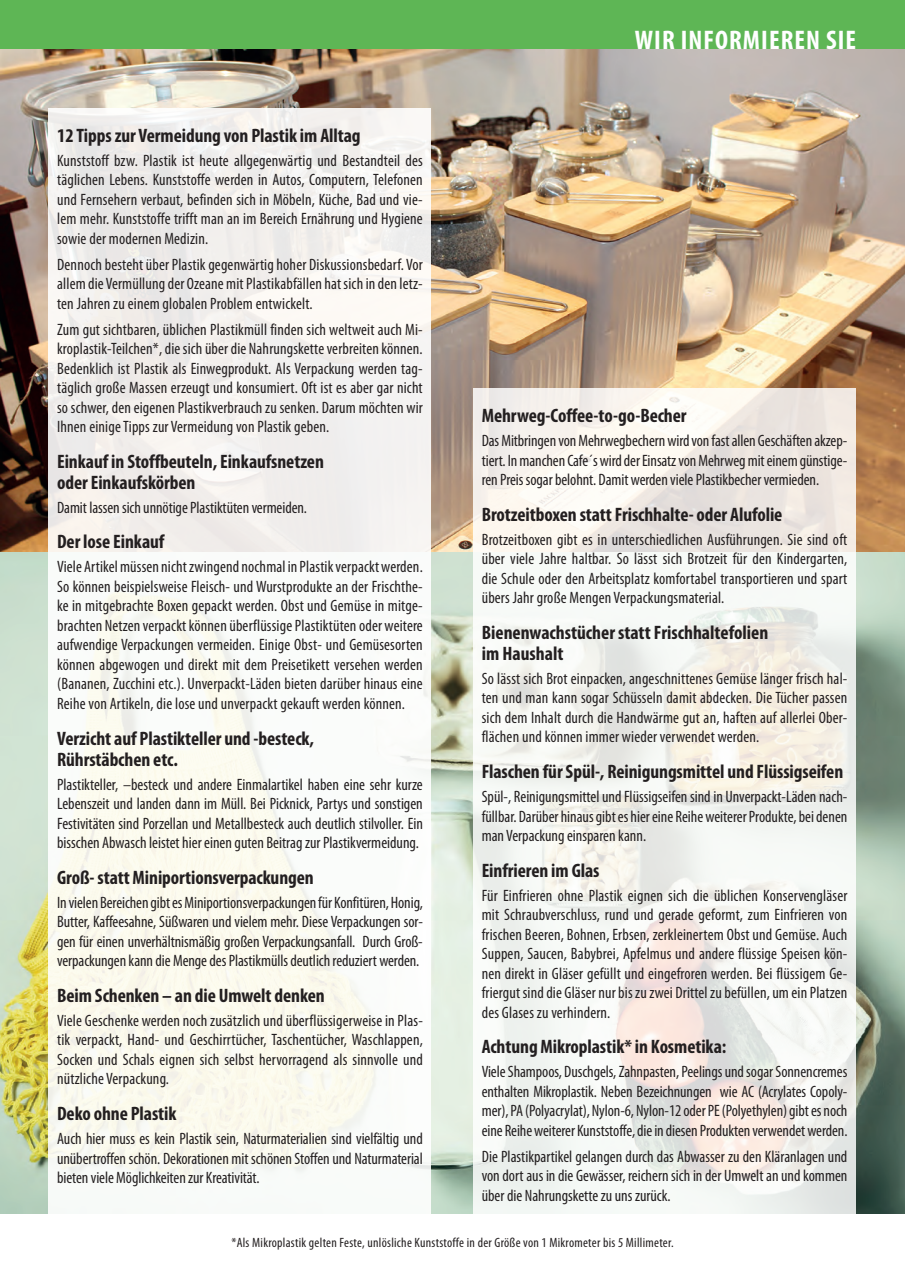
<style>
.page{position:relative;width:905px;height:1275px;background:#fff}
.page>*{position:absolute;margin:0;border:0;box-sizing:border-box;transform-origin:0 0}
.t1{font:700 condensed 27px "Myriad Pro";letter-spacing:.04em;color:#fff}
.t2{font:700 condensed 19.5px/21px "Myriad Pro";letter-spacing:-.005em;color:#231f20}
.t3{font:condensed 16.5px/19.5px "Myriad Pro";color:#231f20;text-align:justify}
.t4{font:condensed 13.5px "Myriad Pro";letter-spacing:.02em;color:#231f20}
</style>
<div class="page">
<img style="left:0;top:49px;width:905px;height:1165px">
<div style="left:0;top:0;width:905px;height:49px;background:#5eb655"></div>
<div style="left:49px;top:108px;width:382px;height:1167px;background:linear-gradient(to bottom,#f1efed,#fefef7)"></div>
<svg style="left:473px;top:388px;width:383px;height:826px"></svg>
<h1 class="t1" style="left:635px;top:23px;width:223px">WIR INFORMIEREN SIE</h1>
<p class="t2" style="left:57px;top:124px;width:305px">12 Tipps zur Vermeidung von Plastik im Alltag</p>
<p class="t3" style="left:57px;top:150px;width:367px">Kunststoff bzw. Plastik ist heute allgegenwärtig und Bestandteil des täglichen Lebens. Kunststoffe werden in Autos, Computern, Telefonen und Fernsehern verbaut, befinden sich in Möbeln, Küche, Bad und vie&shy;lem mehr. Kunststoffe trifft man an im Bereich Ernährung und Hygiene sowie der modernen Medizin.</p>
<p class="t3" style="left:57px;top:254px;width:367px">Dennoch besteht über Plastik gegenwärtig hoher Diskussionsbedarf. Vor allem die Vermüllung der Ozeane mit Plastikabfällen hat sich in den letz&shy;ten Jahren zu einem globalen Problem entwickelt.</p>
<p class="t3" style="left:57px;top:319px;width:367px">Zum gut sichtbaren, üblichen Plastikmüll finden sich weltweit auch Mi&shy;kroplastik-Teilchen*, die sich über die Nahrungskette verbreiten können.<br>Bedenklich ist Plastik als Einwegprodukt. Als Verpackung werden tag&shy;täglich große Massen erzeugt und konsumiert. Oft ist es aber gar nicht so schwer, den eigenen Plastikverbrauch zu senken. Darum möchten wir Ihnen einige Tipps zur Vermeidung von Plastik geben.</p>
<p class="t2" style="left:57px;top:450px;width:268px">Einkauf in Stoffbeuteln, Einkaufsnetzen oder Einkaufskörben</p>
<p class="t3" style="left:57px;top:497px;width:251px">Damit lassen sich unnötige Plastiktüten vermeiden.</p>
<p class="t2" style="left:57px;top:531px;width:109px">Der lose Einkauf</p>
<p class="t3" style="left:57px;top:557px;width:367px">Viele Artikel müssen nicht zwingend nochmal in Plastik verpackt werden.<br>So können beispielsweise Fleisch- und Wurstprodukte an der Frischthe&shy;ke in mitgebrachte Boxen gepackt werden. Obst und Gemüse in mitge&shy;brachten Netzen verpackt können überflüssige Plastiktüten oder weitere aufwendige Verpackungen vermeiden. Einige Obst- und Gemüsesorten können abgewogen und direkt mit dem Preisetikett versehen werden (Bananen, Zucchini etc.). Unverpackt-Läden bieten darüber hinaus eine Reihe von Artikeln, die lose und unverpackt gekauft werden können.</p>
<p class="t2" style="left:57px;top:727px;width:258px">Verzicht auf Plastikteller und -besteck,<br>Rührstäbchen etc.</p>
<p class="t3" style="left:57px;top:774px;width:367px">Plastikteller, –besteck und andere Einmalartikel haben eine sehr kurze Lebenszeit und landen dann im Müll. Bei Picknick, Partys und sonstigen Festivitäten sind Porzellan und Metallbesteck auch deutlich stilvoller. Ein bisschen Abwasch leistet hier einen guten Beitrag zur Plastikvermeidung.</p>
<p class="t2" style="left:57px;top:866px;width:258px">Groß- statt Miniportionsverpackungen</p>
<p class="t3" style="left:57px;top:892px;width:367px">In vielen Bereichen gibt es Miniportionsverpackungen für Konfitüren, Honig, Butter, Kaffeesahne, Süßwaren und vielem mehr. Diese Verpackungen sor&shy;gen für einen unverhältnismäßig großen Verpackungsanfall. Durch Groß&shy;verpackungen kann die Menge des Plastikmülls deutlich reduziert werden.</p>
<p class="t2" style="left:57px;top:984px;width:269px">Beim Schenken – an die Umwelt denken</p>
<p class="t3" style="left:57px;top:1010px;width:367px">Viele Geschenke werden noch zusätzlich und überflüssigerweise in Plas&shy;tik verpackt, Hand- und Geschirrtücher, Taschentücher, Waschlappen, Socken und Schals eignen sich selbst hervorragend als sinnvolle und nützliche Verpackung.</p>
<p class="t2" style="left:57px;top:1102px;width:121px">Deko ohne Plastik</p>
<p class="t3" style="left:57px;top:1128px;width:367px">Auch hier muss es kein Plastik sein, Naturmaterialien sind vielfältig und unübertroffen schön. Dekorationen mit schönen Stoffen und Naturmaterial bieten viele Möglichkeiten zur Kreativität.</p>
<p class="t2" style="left:482px;top:405px;width:206px">Mehrweg-Coffee-to-go-Becher</p>
<p class="t3" style="left:482px;top:431px;width:367px">Das Mitbringen von Mehrwegbechern wird von fast allen Geschäften akzep&shy;tiert. In manchen Cafe´s wird der Einsatz von Mehrweg mit einem günstige&shy;ren Preis sogar belohnt. Damit werden viele Plastikbecher vermieden.</p>
<p class="t2" style="left:482px;top:503px;width:302px">Brotzeitboxen statt Frischhalte- oder Alufolie</p>
<p class="t3" style="left:482px;top:529px;width:367px">Brotzeitboxen gibt es in unterschiedlichen Ausführungen. Sie sind oft über viele Jahre haltbar. So lässt sich Brotzeit für den Kindergarten, die Schule oder den Arbeitsplatz komfortabel transportieren und spart übers Jahr große Mengen Verpackungsmaterial.</p>
<p class="t2" style="left:482px;top:621px;width:288px">Bienenwachstücher statt Frischhaltefolien im Haushalt</p>
<p class="t3" style="left:482px;top:668px;width:367px">So lässt sich Brot einpacken, angeschnittenes Gemüse länger frisch hal&shy;ten und man kann sogar Schüsseln damit abdecken. Die Tücher passen sich dem Inhalt durch die Handwärme gut an, haften auf allerlei Ober&shy;flächen und können immer wieder verwendet werden.</p>
<p class="t2" style="left:482px;top:760px;width:363px">Flaschen für Spül-, Reinigungsmittel und Flüssigseifen</p>
<p class="t3" style="left:482px;top:786px;width:367px">Spül-, Reinigungsmittel und Flüssigseifen sind in Unverpackt-Läden nach&shy;füllbar. Darüber hinaus gibt es hier eine Reihe weiterer Produkte, bei denen man Verpackung einsparen kann.</p>
<p class="t2" style="left:482px;top:859px;width:119px">Einfrieren im Glas</p>
<p class="t3" style="left:482px;top:885px;width:367px">Für Einfrieren ohne Plastik eignen sich die üblichen Konservengläser mit Schraubverschluss, rund und gerade geformt, zum Einfrieren von frischen Beeren, Bohnen, Erbsen, zerkleinertem Obst und Gemüse. Auch Suppen, Saucen, Babybrei, Apfelmus und andere flüssige Speisen kön&shy;nen direkt in Gläser gefüllt und eingefroren werden. Bei flüssigem Ge&shy;friergut sind die Gläser nur bis zu zwei Drittel zu befüllen, um ein Platzen des Glases zu verhindern.</p>
<p class="t2" style="left:482px;top:1036px;width:246px">Achtung Mikroplastik* in Kosmetika:</p>
<p class="t3" style="left:482px;top:1062px;width:367px">Viele Shampoos, Duschgels, Zahnpasten, Peelings und sogar Sonnencremes enthalten Mikroplastik. Neben Bezeichnungen wie AC (Acrylates Copoly&shy;mer), PA (Polyacrylat), Nylon-6, Nylon-12 oder PE (Polyethylen) gibt es noch eine Reihe weiterer Kunststoffe, die in diesen Produkten verwendet werden.</p>
<p class="t3" style="left:482px;top:1146px;width:367px">Die Plastikpartikel gelangen durch das Abwasser zu den Kläranlagen und von dort aus in die Gewässer, reichern sich in der Umwelt an und kommen über die Nahrungskette zu uns zurück.</p>
<p class="t4" style="left:231px;top:1234px;width:444px">*Als Mikroplastik gelten Feste, unlösliche Kunststoffe in der Größe von 1 Mikrometer bis 5 Millimeter.</p>
</div>
